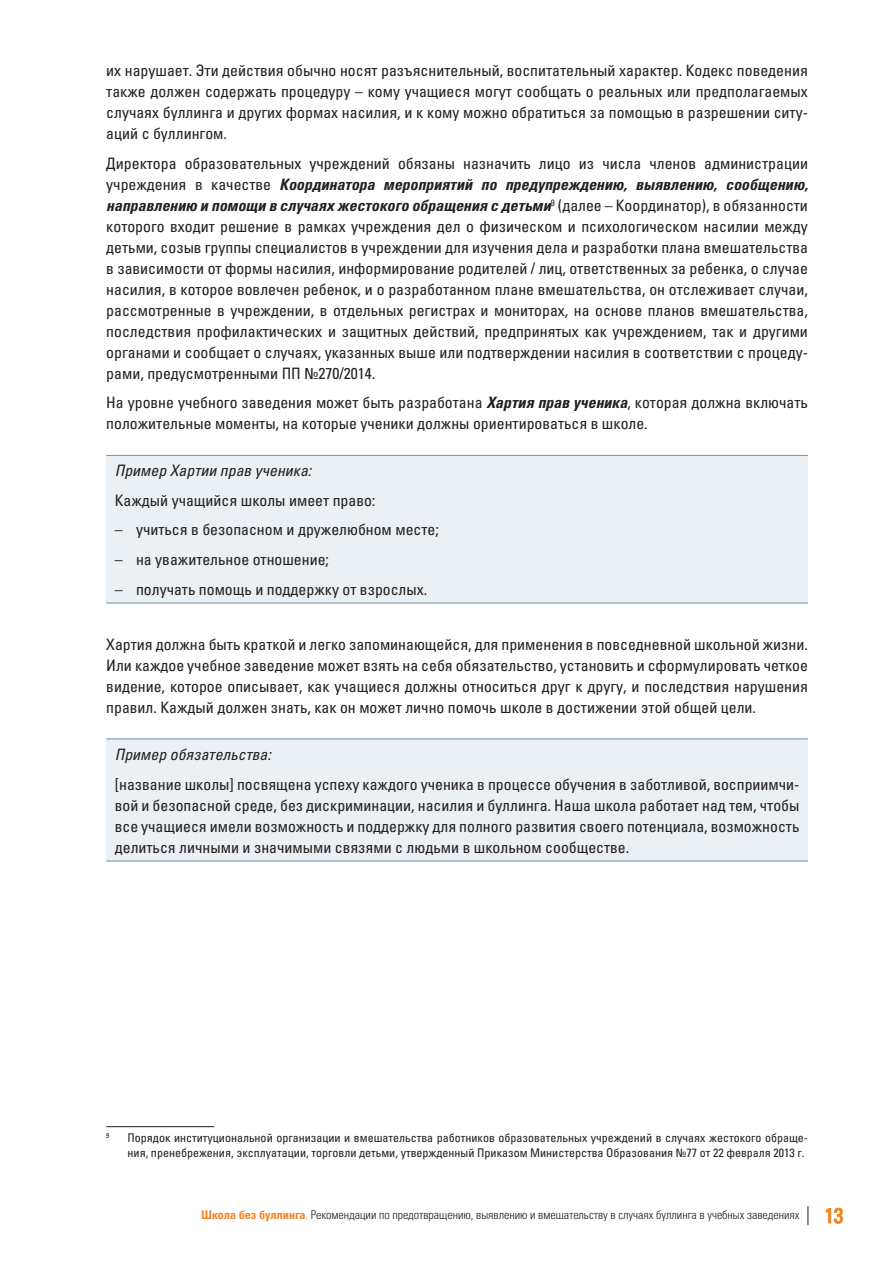
<style>
.page{position:relative;width:893px;height:1263px;background:#fff}
.page>*{position:absolute;margin:0;border:0;box-sizing:border-box;transform-origin:0 0}
.t1{font:condensed 15.75px/21px "Univers LTCYR 57";color:#231f20;text-align:justify}
.t2{font:15.75px/21px "Univers LTCYR 67 Bold Cond Obl";color:#231f20}
.t3{font:15.75px "Univers LTCYR 57 Condensed Obl";color:#231f20}
.t4{font:condensed 12px/15px "Univers LTCYR 57";color:#231f20}
.t5{font:12px "Univers LTCYR 47 Light Cond";color:#231f20}
.t6{font:condensed 7.05px "Univers LTCYR 57";color:#231f20}
.s1{font-family:"Univers LTCYR 57";font-stretch:condensed}
.s2{font-family:"Univers LTCYR 67 Bold Cond Obl";font-stretch:normal}
.s3{font-family:"Univers LTCYR 67 Bold Cond";color:#f58220}
.s4{color:#f58220}
.s5{font-family:"Univers LTCYR 57";font-stretch:condensed;font-size:21px;color:#f58220}
</style>
<div class="page">
<svg style="left:826px;top:1207px;width:17px;height:17px"></svg>
<svg style="left:807px;top:1206px;width:1px;height:19px"></svg>
<div style="left:106px;top:455px;width:702px;height:148px;background:#ebf0f4"></div>
<hr style="left:106px;top:455px;width:702px;height:1px;background:#6c92a7">
<hr style="left:106px;top:603px;width:702px;height:1px;background:#6c92a7">
<div style="left:106px;top:739px;width:702px;height:122px;background:#ebf0f4"></div>
<hr style="left:106px;top:738px;width:702px;height:1px;background:#6c92a7">
<hr style="left:106px;top:861px;width:702px;height:1px;background:#6c92a7">
<hr style="left:106px;top:1126px;width:108px;height:1px;background:#231f20">
<p class="t1" style="left:106px;top:60px;width:703px">их нарушает. Эти действия обычно носят разъяснительный, воспитательный характер. Кодекс поведения также должен содержать процедуру – кому учащиеся могут сообщать о реальных или предполагаемых случаях буллинга и других формах насилия, и к кому можно обратиться за помощью в разрешении ситу&shy;аций с буллингом.</p>
<p class="t1" style="left:106px;top:152px;width:703px">Директора образовательных учреждений обязаны назначить лицо из числа членов администрации</p>
<p class="t2" style="left:106px;top:174px;width:703px"><span class="s1">учреждения в качестве</span> Координатора мероприятий по предупреждению, выявлению, сообщению, направлению и помощи в случаях жестокого обращения с детьми<sup>9</sup> <span class="s1">(далее – Координатор), в обязанности</span></p>
<p class="t1" style="left:106px;top:215px;width:703px">которого входит решение в рамках учреждения дел о физическом и психологическом насилии между детьми, созыв группы специалистов в учреждении для изучения дела и разработки плана вмешательства в зависимости от формы насилия, информирование родителей / лиц, ответственных за ребенка, о случае насилия, в которое вовлечен ребенок, и о разработанном плане вмешательства, он отслеживает случаи, рассмотренные в учреждении, в отдельных регистрах и мониторах, на основе планов вмешательства, последствия профилактических и защитных действий, предпринятых как учреждением, так и другими органами и сообщает о случаях, указанных выше или подтверждении насилия в соответствии с процеду&shy;рами, предусмотренными ПП №270/2014.</p>
<p class="t1" style="left:106px;top:392px;width:703px">На уровне учебного заведения может быть разработана <span class="s2">Хартия прав ученика</span>, которая должна включать положительные моменты, на которые ученики должны ориентироваться в школе.</p>
<p class="t3" style="left:115px;top:461px;width:198px">Пример Хартии прав ученика:</p>
<p class="t1" style="left:115px;top:489px;width:262px">Каждый учащийся школы имеет право:</p>
<p class="t1" style="left:115px;top:519px;width:326px">– учиться в безопасном и дружелюбном месте;</p>
<p class="t1" style="left:115px;top:548px;width:216px">– на уважительное отношение;</p>
<p class="t1" style="left:115px;top:578px;width:314px">– получать помощь и поддержку от взрослых.</p>
<p class="t1" style="left:106px;top:633px;width:703px">Хартия должна быть краткой и легко запоминающейся, для применения в повседневной школьной жизни.<br>Или каждое учебное заведение может взять на себя обязательство, установить и сформулировать четкое видение, которое описывает, как учащиеся должны относиться друг к другу, и последствия нарушения правил. Каждый должен знать, как он может лично помочь школе в достижении этой общей цели.</p>
<p class="t3" style="left:115px;top:744px;width:158px">Пример обязательства:</p>
<p class="t1" style="left:115px;top:773px;width:686px">[название школы] посвящена успеху каждого ученика в процессе обучения в заботливой, восприимчи&shy;вой и безопасной среде, без дискриминации, насилия и буллинга. Наша школа работает над тем, чтобы все учащиеся имели возможность и поддержку для полного развития своего потенциала, возможность делиться личными и значимыми связями с людьми в школьном сообществе.</p>
<p class="t6" style="left:106px;top:1131px;width:5px">9</p>
<p class="t4" style="left:128px;top:1129px;width:682px">Порядок институциональной организации и вмешательства работников образовательных учреждений в случаях жестокого обраще&shy;ния, пренебрежения, эксплуатации, торговли детьми, утвержденный Приказом Министерства Образования №77 от 22 февраля 2013 г.</p>
<p class="t5" style="left:201px;top:1206px;width:644px"><span class="s3">Школа без буллинга</span><span class="s4">.</span> Рекомендации по предотвращению, выявлению и вмешательству в случаях буллинга в учебных заведениях <span class="s5">13</span></p>
</div>
